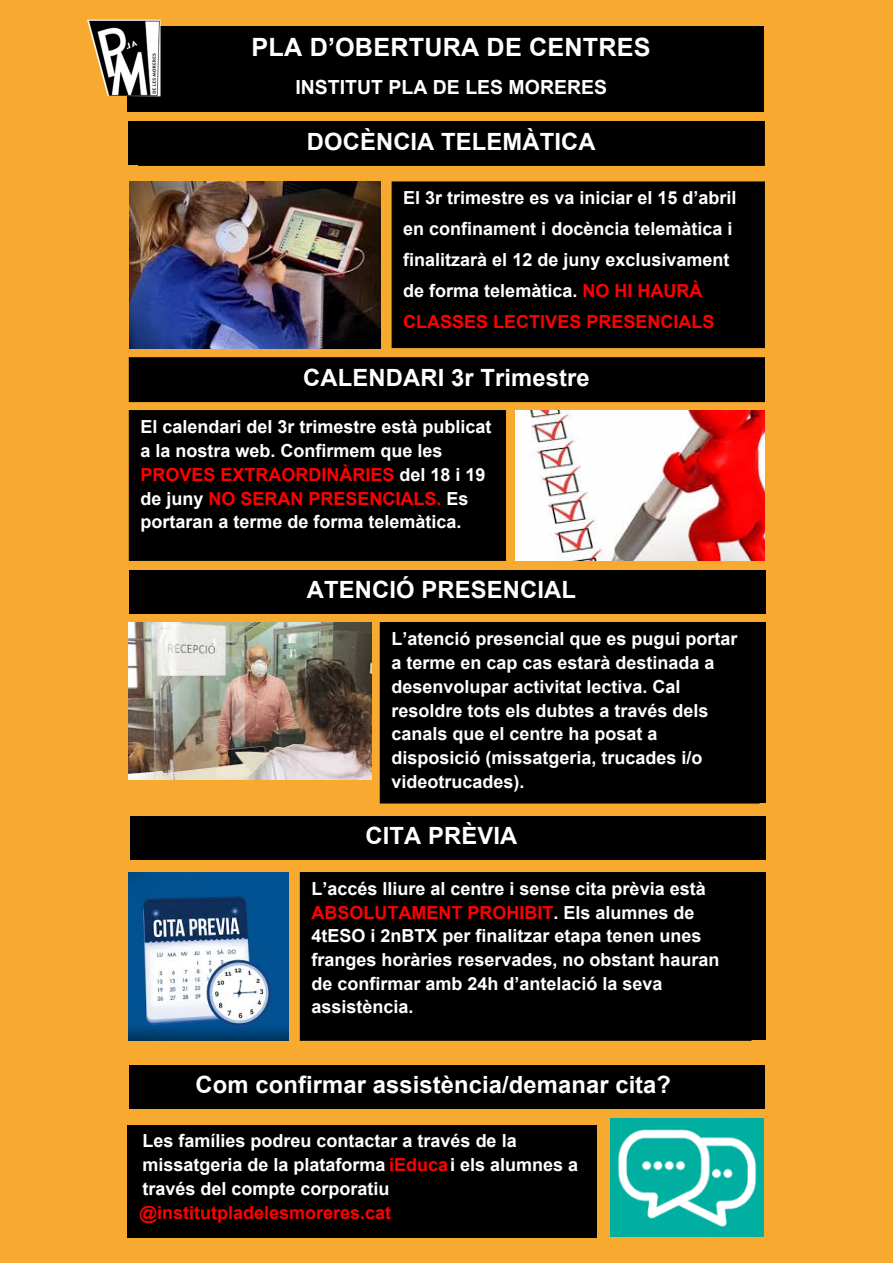
<style>
.page{position:relative;width:893px;height:1263px;background:#f7aa2f}
.page>*{position:absolute;margin:0;border:0;box-sizing:border-box;transform-origin:0 0}
.t1{font:700 25.2px "Arial";letter-spacing:.01em;color:#fff}
.t2{font:700 23.7px "Arial";letter-spacing:.005em;color:#fff}
.t3{font:700 19.5px "Arial";color:#fff}
.t4{font:700 18px/23.7px "Arial";color:#fff}
.t5{font:700 18px "Arial";color:#f00}
.s1{color:#f00}
</style>
<div class="page">
<img style="left:129px;top:182px;width:251px;height:167px">
<img style="left:516px;top:411px;width:248px;height:149px">
<img style="left:128px;top:623px;width:244px;height:156px">
<img style="left:128px;top:872px;width:161px;height:169px">
<img style="left:610px;top:1118px;width:153px;height:118px">
<div style="left:128px;top:121px;width:635px;height:44px;background:#000"></div>
<div style="left:138px;top:121px;width:627px;height:45px;border:1px solid #000"></div>
<div style="left:128px;top:27px;width:636px;height:85px;background:#000"></div>
<div style="left:129px;top:410px;width:377px;height:151px;background:#000;border:1px solid #000"></div>
<div style="left:129px;top:570px;width:637px;height:44px;background:#000"></div>
<div style="left:392px;top:182px;width:373px;height:166px;background:#000;border:1px solid #000"></div>
<div style="left:129px;top:358px;width:635px;height:44px;background:#000"></div>
<div style="left:129px;top:357px;width:636px;height:45px;border:1px solid #000"></div>
<div style="left:380px;top:623px;width:386px;height:180px;background:#000"></div>
<div style="left:380px;top:622px;width:379px;height:181px;border:1px solid #000"></div>
<div style="left:130px;top:816px;width:636px;height:44px;background:#000"></div>
<div style="left:300px;top:872px;width:466px;height:168px;background:#000"></div>
<div style="left:300px;top:872px;width:451px;height:169px;border:1px solid #000"></div>
<div style="left:129px;top:1065px;width:636px;height:43px;background:#000"></div>
<div style="left:127px;top:1125px;width:469px;height:112px;background:#000"></div>
<img style="left:87px;top:20px;width:73px;height:76px">
<h1 class="t1" style="left:252px;top:30px;width:401px">PLA D’OBERTURA DE CENTRES</h1>
<p class="t3" style="left:295px;top:75px;width:313px">INSTITUT PLA DE LES MORERES</p>
<h2 class="t2" style="left:307px;top:126px;width:290px">DOCÈNCIA TELEMÀTICA</h2>
<p class="t4" style="left:403px;top:183px;width:335px;line-height:30.9px">El 3r trimestre es va iniciar el 15 d’abril en confinament i docència telemàtica i finalitzarà el 12 de juny exclusivament de forma telemàtica. <span class="s1">NO HI HAURÀ CLASSES LECTIVES PRESENCIALS</span></p>
<h2 class="t2" style="left:303px;top:362px;width:288px">CALENDARI 3r Trimestre</h2>
<p class="t4" style="left:140px;top:415px;width:353px">El calendari del 3r trimestre està publicat a la nostra web. Confirmem que les <span class="s1">PROVES EXTRAORDINÀRIES</span> del 18 i 19 de juny <span class="s1">NO SERAN PRESENCIALS.</span> Es portaran a terme de forma telemàtica.</p>
<h2 class="t2" style="left:307px;top:574px;width:271px">ATENCIÓ PRESENCIAL</h2>
<p class="t4" style="left:391px;top:627px;width:348px">L’atenció presencial que es pugui portar a terme en cap cas estarà destinada a desenvolupar activitat lectiva. Cal resoldre tots els dubtes a través dels canals que el centre ha posat a disposició (missatgeria, trucades i/o videotrucades).</p>
<h2 class="t2" style="left:366px;top:820px;width:153px">CITA PRÈVIA</h2>
<p class="t4" style="left:311px;top:877px;width:410px">L’accés lliure al centre i sense cita prèvia està <span class="s1">ABSOLUTAMENT PROHIBIT</span>. Els alumnes de 4tESO i 2nBTX per finalitzar etapa tenen unes franges horàries reservades, no obstant hauran de confirmar amb 24h d’antelació la seva assistència.</p>
<h2 class="t2" style="left:196px;top:1069px;width:477px">Com confirmar assistència/demanar cita?</h2>
<p class="t4" style="left:142px;top:1130px;width:437px">Les famílies podreu contactar a través de la missatgeria de la plataforma <span class="s1">iEduca</span> i els alumnes a través del compte corporatiu</p>
<p class="t5" style="left:139px;top:1200px;width:253px">@institutpladelesmoreres.cat</p>
</div>
